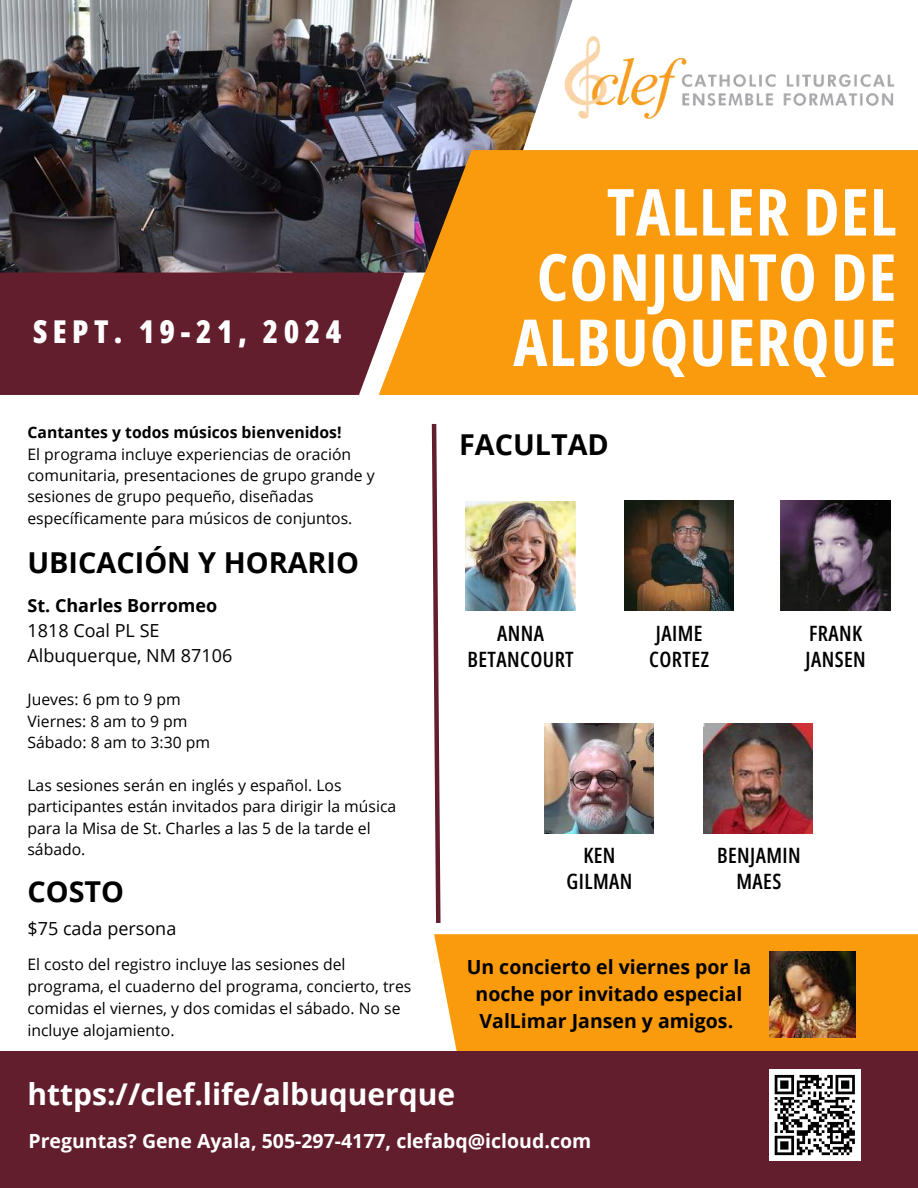
<style>
.page{position:relative;width:918px;height:1188px;background:#fff}
.page>*{position:absolute;margin:0;border:0;box-sizing:border-box;transform-origin:0 0}
.t1{font:700 64.95px/65.2px "Open Sans Condensed";letter-spacing:.02em;color:#fff;text-align:right}
.t2{font:800 31.5px "Open Sans Condensed";letter-spacing:.17em;color:#fff}
.t3{font:700 30px "Open Sans";color:#fff}
.t4{font:700 28.8px "Open Sans";color:#000}
.t5{font:600 21.15px/25.8px "Open Sans Condensed";letter-spacing:.02em;color:#000;text-align:center}
.t6{font:700 19.5px/27px "Open Sans";color:#000;text-align:center}
.t7{font:700 19.5px "Open Sans";color:#fff}
.t8{font:18px/24.8px "Open Sans";color:#000}
.t9{font:700 18px "Open Sans";color:#000}
.t10{font:15.75px/21.3px "Open Sans";color:#000}
.t11{font:700 15.75px "Open Sans";color:#000}
</style>
<div class="page">
<img style="left:0;top:0;width:573px;height:273px">
<svg style="left:379px;top:150px;width:539px;height:245px;background:#ed9511"></svg>
<svg style="left:431px;top:423px;width:10px;height:500px"></svg>
<img style="left:466px;top:501px;width:109px;height:109px">
<img style="left:624px;top:501px;width:110px;height:109px">
<img style="left:545px;top:724px;width:109px;height:109px">
<img style="left:781px;top:501px;width:109px;height:109px">
<img style="left:703px;top:724px;width:109px;height:109px">
<div style="left:0;top:273px;width:404px;height:122px;background:#631e2d"></div>
<div style="left:434px;top:934px;width:484px;height:118px;background:#f99b0c"></div>
<div style="left:0;top:1052px;width:918px;height:136px;background:#631e2d"></div>
<img style="left:769px;top:951px;width:87px;height:87px">
<img style="left:560px;top:33px;width:335px;height:88px">
<div style="left:769px;top:1069px;width:91px;height:92px;background:#fff"></div>
<svg style="left:774px;top:1074px;width:81px;height:82px"></svg>
<h2 class="t2" style="left:33px;top:308px;width:310px">SEPT. 19-21, 2024</h2>
<p class="t11" style="left:27px;top:421px;width:316px">Cantantes y todos músicos bienvenidos!</p>
<p class="t10" style="left:27px;top:443px;width:349px">El programa incluye experiencias de oración comunitaria, presentaciones de grupo grande y sesiones de grupo pequeño, diseñadas específicamente para músicos de conjuntos.</p>
<h3 class="t4" style="left:27px;top:542px;width:333px">UBICACIÓN Y HORARIO</h3>
<p class="t9" style="left:27px;top:593px;width:191px">St. Charles Borromeo</p>
<p class="t8" style="left:27px;top:617px;width:206px">1818 Coal PL SE<br>Albuquerque, NM 87106</p>
<p class="t10" style="left:27px;top:689px;width:184px">Jueves: 6 pm to 9 pm<br>Viernes: 8 am to 9 pm<br>Sábado: 8 am to 3:30 pm</p>
<p class="t10" style="left:27px;top:774px;width:370px">Las sesiones serán en inglés y español. Los participantes están invitados para dirigir la música para la Misa de St. Charles a las 5 de la tarde el sábado.</p>
<h3 class="t4" style="left:27px;top:872px;width:98px">COSTO</h3>
<p class="t8" style="left:27px;top:916px;width:150px">$75 cada persona</p>
<p class="t10" style="left:27px;top:953px;width:385px;line-height:22px">El costo del registro incluye las sesiones del programa, el cuaderno del programa, concierto, tres comidas el viernes, y dos comidas el sábado. No se incluye alojamiento.</p>
<h1 class="t1" style="left:513px;top:178px;width:385px">TALLER DEL<br>CONJUNTO DE<br>ALBUQUERQUE</h1>
<h3 class="t4" style="left:459px;top:425px;width:151px">FACULTAD</h3>
<h3 class="t5" style="left:467px;top:620px;width:108px">ANNA<br>BETANCOURT</h3>
<h3 class="t5" style="left:649px;top:620px;width:61px">JAIME<br>CORTEZ</h3>
<h3 class="t5" style="left:806px;top:620px;width:62px;text-align:left">FRANK<br>JANSEN</h3>
<h3 class="t5" style="left:567px;top:842px;width:67px">KEN<br>GILMAN</h3>
<h3 class="t5" style="left:717px;top:842px;width:85px">BENJAMIN<br>MAES</h3>
<p class="t6" style="left:467px;top:953px;width:286px">Un concierto el viernes por la noche por invitado especial<br>ValLimar Jansen y amigos.</p>
<h3 class="t3" style="left:27px;top:1073px;width:429px">https://clef.life/albuquerque</h3>
<p class="t7" style="left:28px;top:1128px;width:564px">Preguntas? Gene Ayala, 505-297-4177, clefabq@icloud.com</p>
</div>
